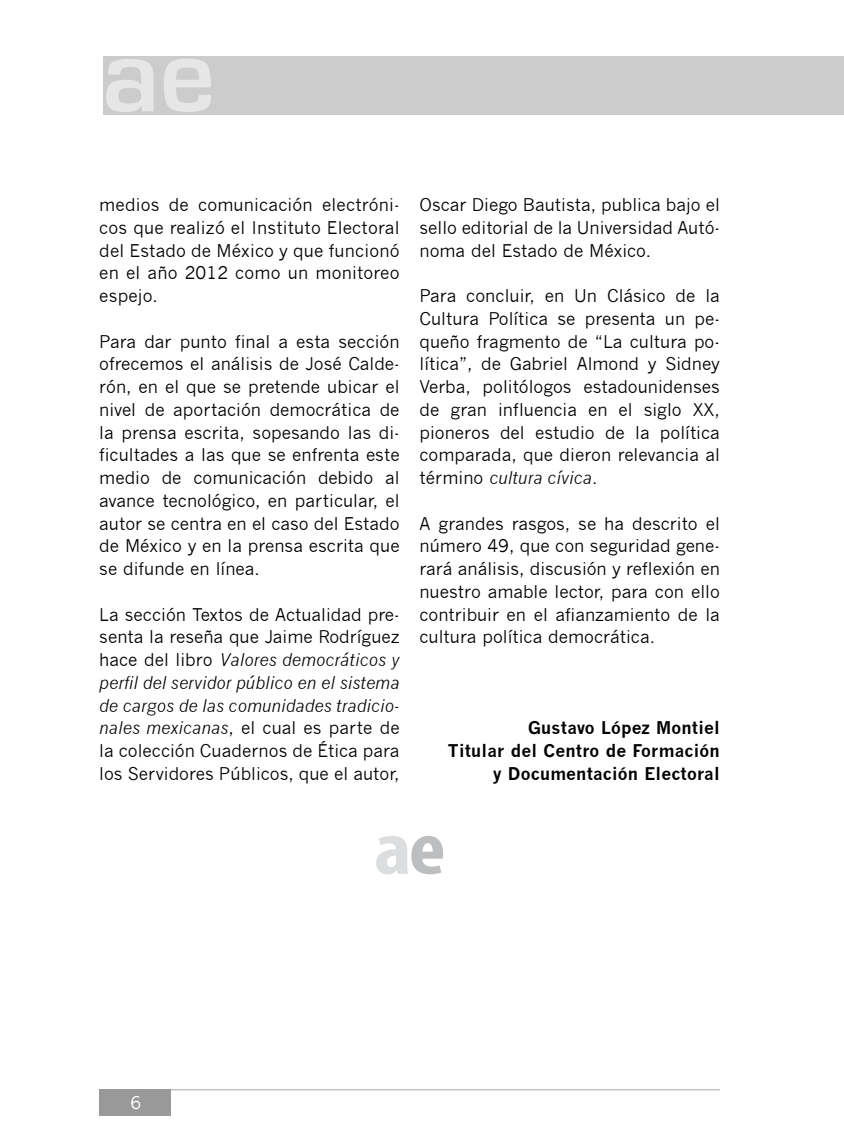
<style>
.page{position:relative;width:844px;height:1141px;background:#fff}
.page>*{position:absolute;margin:0;border:0;box-sizing:border-box;transform-origin:0 0}
.t1{font:17.15px/22.8px "News Gothic";color:#000;text-align:justify}
.t2{font:700 17.15px/22.8px "News Gothic";letter-spacing:.01em;color:#000;text-align:right}
.t3{font:17.15px "News Gothic";color:#fff}
.s1{font-style:italic}
</style>
<div class="page">
<hr style="left:99px;top:1089px;width:620px;height:1px;background:#a7a9ac">
<div style="left:99px;top:1090px;width:71px;height:26px;background:#999"></div>
<div style="left:103px;top:56px;width:740px;height:59px;background:#ccc"></div>
<svg style="left:106px;top:59px;width:47px;height:53px"></svg>
<svg style="left:164px;top:59px;width:47px;height:53px"></svg>
<svg style="left:376px;top:836px;width:67px;height:38px"></svg>
<p class="t1" style="left:99px;top:194px;width:302px">medios de comunicación electróni&shy;cos que realizó el Instituto Electoral del Estado de México y que funcionó en el año 2012 como un monitoreo espejo.</p>
<p class="t1" style="left:99px;top:330px;width:302px">Para dar punto final a esta sección ofrecemos el análisis de José Calde&shy;rón, en el que se pretende ubicar el nivel de aportación democrática de la prensa escrita, sopesando las di&shy;ficultades a las que se enfrenta este medio de comunicación debido al avance tecnológico, en particular, el autor se centra en el caso del Estado de México y en la prensa escrita que se difunde en línea.</p>
<p class="t1" style="left:99px;top:603px;width:302px">La sección Textos de Actualidad pre&shy;senta la reseña que Jaime Rodríguez hace del libro <span class="s1">Valores democráticos y perfil del servidor público en el sistema de cargos de las comunidades tradicio&shy;nales mexicanas</span>, el cual es parte de la colección Cuadernos de Ética para los Servidores Públicos, que el autor,</p>
<p class="t1" style="left:419px;top:194px;width:302px">Oscar Diego Bautista, publica bajo el sello editorial de la Universidad Autó&shy;noma del Estado de México.</p>
<p class="t1" style="left:419px;top:285px;width:302px">Para concluir, en Un Clásico de la Cultura Política se presenta un pe&shy;queño fragmento de “La cultura po&shy;lítica”, de Gabriel Almond y Sidney Verba, politólogos estadounidenses de gran influencia en el siglo XX, pioneros del estudio de la política comparada, que dieron relevancia al término <span class="s1">cultura cívica</span>.</p>
<p class="t1" style="left:419px;top:512px;width:302px">A grandes rasgos, se ha descrito el número 49, que con seguridad gene&shy;rará análisis, discusión y reflexión en nuestro amable lector, para con ello contribuir en el afianzamiento de la cultura política democrática.</p>
<p class="t2" style="left:448px;top:716px;width:273px">Gustavo López Montiel<br>Titular del Centro de Formación y Documentación Electoral</p>
<p class="t3" style="left:130px;top:1093px;width:12px">6</p>
</div>
